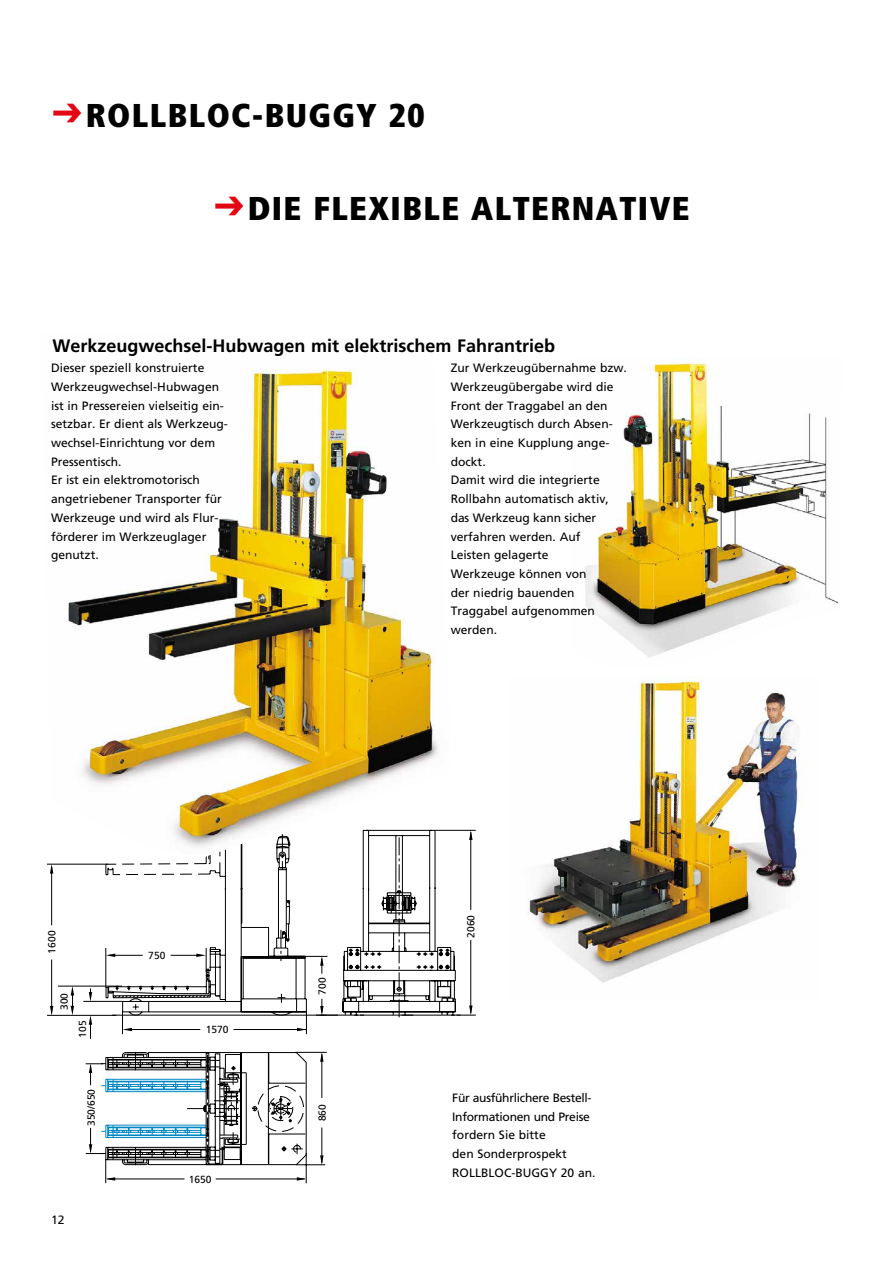
<style>
.page{position:relative;width:893px;height:1263px;background:#fff}
.page>*{position:absolute;margin:0;border:0;box-sizing:border-box;transform-origin:0 0}
.t1{font:900 condensed 33px "Frutiger";letter-spacing:.045em;color:#000}
.t2{font:700 18px "Frutiger";color:#000}
.t3{font:12.15px/18.8px "Frutiger";color:#000}
.t4{font:10.35px "Frutiger";color:#000}
.s1{font-family:"X Pressio";font-weight:400;font-stretch:normal;color:#e30613}
</style>
<div class="page">
<hr style="left:58px;top:986px;width:64px;height:1px;background:#000">
<hr style="left:47px;top:864px;width:61px;height:1px;background:#000">
<hr style="left:47px;top:1015px;width:69px;height:1px;background:#000">
<hr style="left:83px;top:1001px;width:40px;height:1px;background:#000">
<svg style="left:71px;top:986px;width:3px;height:29px"></svg>
<svg style="left:50px;top:864px;width:3px;height:9px"></svg>
<hr style="left:51px;top:867px;width:1px;height:58px;background:#000">
<svg style="left:50px;top:1006px;width:3px;height:9px"></svg>
<hr style="left:51px;top:959px;width:1px;height:54px;background:#000">
<hr style="left:470px;top:832px;width:1px;height:78px;background:#000">
<hr style="left:470px;top:940px;width:1px;height:73px;background:#000">
<hr style="left:435px;top:830px;width:41px;height:1px;background:#000">
<svg style="left:469px;top:830px;width:4px;height:10px"></svg>
<svg style="left:469px;top:1005px;width:4px;height:10px"></svg>
<svg style="left:86px;top:830px;width:375px;height:353px"></svg>
<hr style="left:316px;top:1015px;width:160px;height:1px;background:#000">
<svg style="left:106px;top:857px;width:201px;height:278px"></svg>
<img style="left:68px;top:369px;width:382px;height:485px">
<img style="left:529px;top:689px;width:270px;height:294px">
<svg style="left:640px;top:676px;width:60px;height:13px"></svg>
<img style="left:585px;top:363px;width:254px;height:294px">
<h1 class="t1" style="left:51px;top:95px;width:375px"><span class="s1">C</span>ROLLBLOC-BUGGY 20</h1>
<h1 class="t1" style="left:213px;top:189px;width:478px"><span class="s1">C</span>DIE FLEXIBLE ALTERNATIVE</h1>
<h2 class="t2" style="left:53px;top:335px;width:504px">Werkzeugwechsel-Hubwagen mit elektrischem Fahrantrieb</h2>
<p class="t3" style="left:51px;top:358px;width:178px">Dieser speziell konstruierte<br>Werkzeugwechsel-Hubwagen ist in Pressereien vielseitig ein&shy;setzbar. Er dient als Werkzeug&shy;wechsel-Einrichtung vor dem<br>Pressentisch.<br>Er ist ein elektromotorisch angetriebener Transporter für<br>Werkzeuge und wird als Flur&shy;förderer im Werkzeuglager genutzt.</p>
<p class="t3" style="left:451px;top:358px;width:178px">Zur Werkzeugübernahme bzw.<br>Werkzeugübergabe wird die<br>Front der Traggabel an den<br>Werkzeugtisch durch Absen&shy;ken in eine Kupplung ange&shy;dockt.<br>Damit wird die integrierte<br>Rollbahn automatisch aktiv, das Werkzeug kann sicher verfahren werden. Auf<br>Leisten gelagerte<br>Werkzeuge können von<br>der niedrig bauenden<br>Traggabel aufgenommen werden.</p>
<p class="t4" style="left:46px;top:953px;width:24px;rotate:-90deg">1600</p>
<p class="t4" style="left:58px;top:1010px;width:19px;rotate:-90deg">300</p>
<p class="t4" style="left:76px;top:1038px;width:19px;rotate:-90deg">105</p>
<p class="t4" style="left:85px;top:1126px;width:39px;rotate:-90deg">350/650</p>
<p class="t3" style="left:51px;top:1210px;width:15px">12</p>
<p class="t4" style="left:148px;top:949px;width:19px">750</p>
<p class="t4" style="left:206px;top:1023px;width:24px">1570</p>
<p class="t4" style="left:189px;top:1173px;width:24px">1650</p>
<p class="t4" style="left:316px;top:995px;width:19px;rotate:-90deg">700</p>
<p class="t4" style="left:316px;top:1121px;width:19px;rotate:-90deg">860</p>
<p class="t4" style="left:465px;top:938px;width:24px;rotate:-90deg">2060</p>
<p class="t3" style="left:452px;top:1088px;width:145px">Für ausführlichere Bestell-<br>Informationen und Preise fordern Sie bitte<br>den Sonderprospekt<br>ROLLBLOC-BUGGY 20 an.</p>
</div>
